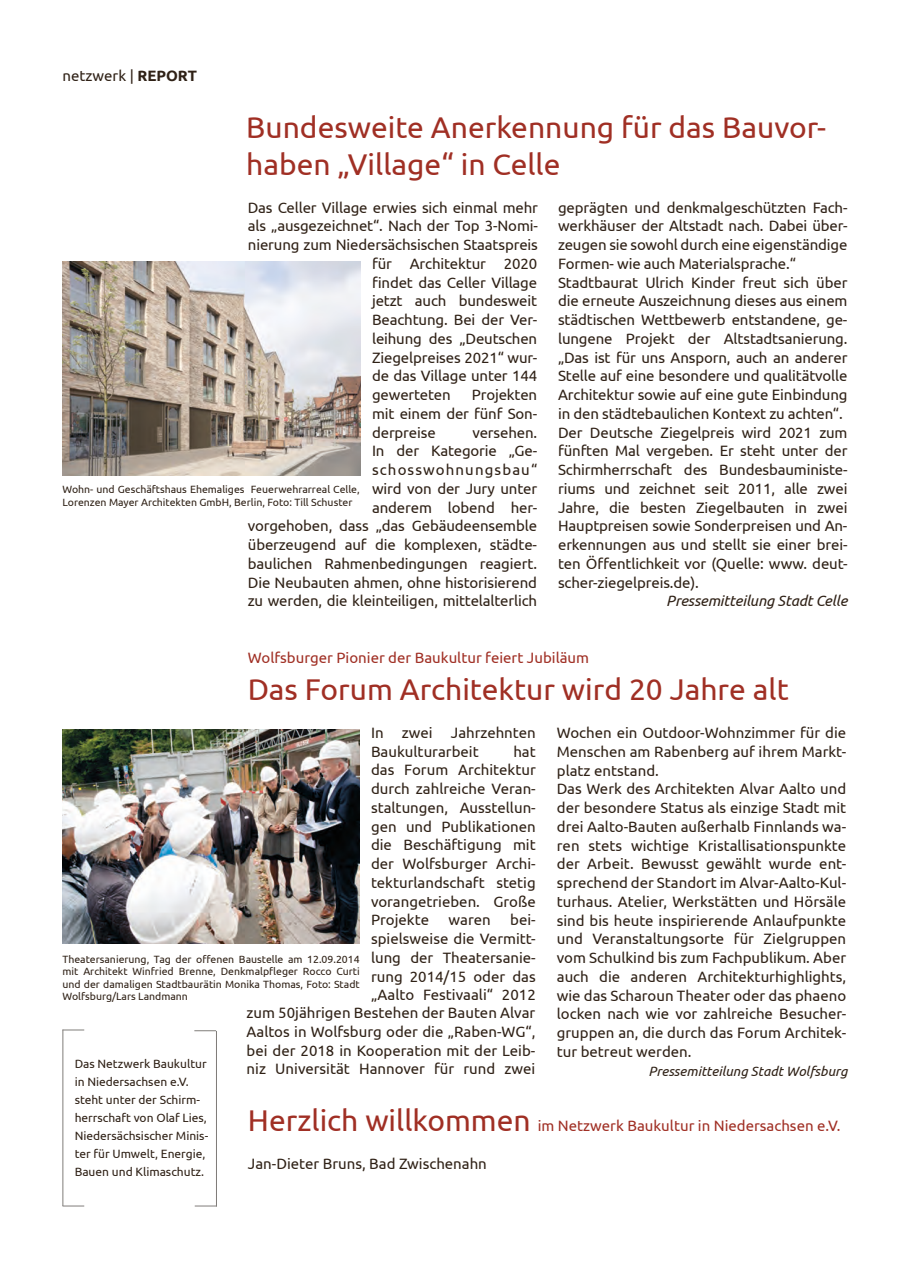
<style>
.page{position:relative;width:910px;height:1280px;background:#fff}
.page>*{position:absolute;margin:0;border:0;box-sizing:border-box;transform-origin:0 0}
.t1{font:30px/37.5px "Ubuntu";color:#a02f24}
.t2{font:15px/18.8px "Ubuntu";letter-spacing:-.01em;color:#2f2116;text-align:justify}
.t3{font:15px "Ubuntu";color:#a02f24}
.t4{font:italic 15px "Ubuntu";letter-spacing:-.01em;color:#2f2116}
.t5{font:italic 13.5px "Ubuntu";color:#2f2116}
.t6{font:12px/18px "Ubuntu";color:#2f2116}
.t7{font:10.5px/12.6px "Ubuntu";color:#2f2116}
.s1{font-weight:700}
.s2{font-size:30px}
</style>
<div class="page">
<img style="left:63px;top:261px;width:297px;height:214px">
<img style="left:63px;top:729px;width:297px;height:215px">
<svg style="left:64px;top:1029px;width:20px;height:1px"></svg>
<hr style="left:63px;top:1029px;width:1px;height:177px;background:#807d7a">
<svg style="left:63px;top:1206px;width:21px;height:1px"></svg>
<svg style="left:194px;top:1030px;width:22px;height:1px"></svg>
<svg style="left:195px;top:1206px;width:21px;height:1px"></svg>
<hr style="left:216px;top:1031px;width:1px;height:175px;background:#807d7a">
<p class="t2" style="left:63px;top:66px;width:136px">netzwerk | <span class="s1">REPORT</span></p>
<h1 class="t1" style="left:246px;top:107px;width:581px">Bundesweite Anerkennung für das Bauvor&shy;haben „Village“ in Celle</h1>
<p class="t2" style="left:248px;top:197px;width:291px">Das Celler Village erwies sich einmal mehr als „ausgezeichnet“. Nach der Top 3-Nomi&shy;nierung zum Niedersächsischen Staatspreis</p>
<p class="t7" style="left:63px;top:483px;width:299px">Wohn- und Geschäftshaus Ehemaliges Feuerwehrarreal Celle,<br>Lorenzen Mayer Architekten GmbH, Berlin, Foto: Till Schuster</p>
<p class="t2" style="left:372px;top:254px;width:167px">für Architektur 2020 findet das Celler Village jetzt auch bundesweit Beachtung. Bei der Ver&shy;leihung des „Deutschen Ziegelpreises 2021“ wur&shy;de das Village unter 144 gewerteten</p>
<p class="t2" style="left:372px;top:385px;width:167px;text-indent:100px">Projekten mit einem der fünf Son&shy;derpreise</p>
<p class="t2" style="left:372px;top:422px;width:167px;text-indent:100px">versehen.<br>In der Kategorie „Ge&shy;schosswohnungsbau“ wird von der Jury unter anderem lobend her-</p>
<p class="t2" style="left:248px;top:516px;width:291px">vorgehoben, dass „das Gebäudeensemble überzeugend auf die komplexen, städte&shy;baulichen Rahmenbedingungen reagiert.<br>Die Neubauten ahmen, ohne historisierend zu werden, die kleinteiligen, mittelalterlich</p>
<p class="t2" style="left:558px;top:197px;width:291px;text-align:left">geprägten und denkmalgeschützten Fach&shy;werkhäuser der Altstadt nach. Dabei über&shy;zeugen sie sowohl durch eine eigenständige Formen- wie auch Materialsprache.“ Stadtbaurat Ulrich Kinder freut sich über die erneute Auszeichnung dieses aus einem städtischen Wettbewerb entstandene, ge&shy;lungene Projekt der Altstadtsanierung. „Das ist für uns Ansporn, auch an anderer Stelle auf eine besondere und qualitätvolle Architektur sowie auf eine gute Einbindung in den städtebaulichen Kontext zu achten“.<br>Der Deutsche Ziegelpreis wird 2021 zum fünften Mal vergeben. Er steht unter der Schirmherrschaft des Bundesbauministe&shy;riums und zeichnet seit 2011, alle zwei Jahre, die besten Ziegelbauten in zwei Hauptpreisen sowie Sonderpreisen und An&shy;erkennungen aus und stellt sie einer brei&shy;ten Öffentlichkeit vor (Quelle: www. deut&shy;scher-ziegelpreis.de).</p>
<p class="t4" style="left:666px;top:592px;width:183px">Pressemitteilung Stadt Celle</p>
<p class="t3" style="left:248px;top:648px;width:343px">Wolfsburger Pionier der Baukultur feiert Jubiläum</p>
<h1 class="t1" style="left:248px;top:670px;width:542px">Das Forum Architektur wird 20 Jahre alt</h1>
<p class="t2" style="left:557px;top:723px;width:291px;text-align:left">Wochen ein Outdoor-Wohnzimmer für die Menschen am Rabenberg auf ihrem Markt&shy;platz entstand.<br>Das Werk des Architekten Alvar Aalto und der besondere Status als einzige Stadt mit drei Aalto-Bauten außerhalb Finnlands wa&shy;ren stets wichtige Kristallisationspunkte der Arbeit. Bewusst gewählt wurde ent&shy;sprechend der Standort im Alvar-Aalto-Kul&shy;turhaus. Atelier, Werkstätten und Hörsäle sind bis heute inspirierende Anlaufpunkte und Veranstaltungsorte für Zielgruppen vom Schulkind bis zum Fachpublikum. Aber auch die anderen Architekturhighlights, wie das Scharoun Theater oder das phaeno locken nach wie vor zahlreiche Besucher&shy;gruppen an, die durch das Forum Architek&shy;tur betreut werden.</p>
<p class="t5" style="left:648px;top:1063px;width:200px">Pressemitteilung Stadt Wolfsburg</p>
<p class="t2" style="left:371px;top:722px;width:166px">In zwei Jahrzehnten<br>Baukulturarbeit</p>
<p class="t2" style="left:371px;top:741px;width:166px;text-indent:142px">hat das Forum Architektur durch zahlreiche Veran&shy;staltungen, Ausstellun&shy;gen und Publikationen die Beschäftigung mit der Wolfsburger Archi&shy;tekturlandschaft stetig vorangetrieben. Große Projekte</p>
<p class="t2" style="left:247px;top:910px;width:291px;text-align:right">bei-<br>spielsweise die Vermitt-<br>lung der Theatersanie-<br>rung 2014/15 oder das<br>„Aalto Festivaali“ 2012<br>zum 50jährigen Bestehen der Bauten Alvar<br>Aaltos in Wolfsburg oder die „Raben-WG“, bei der 2018 in Kooperation mit der Leib&shy;niz Universität Hannover für rund zwei</p>
<p class="t3" style="left:248px;top:1117px;width:594px"><span class="s2">Herzlich willkommen</span> im Netzwerk Baukultur in Niedersachsen e.V.</p>
<p class="t2" style="left:248px;top:1153px;width:241px">Jan-Dieter Bruns, Bad Zwischenahn</p>
<p class="t2" style="left:449px;top:910px;width:44px">waren</p>
<p class="t7" style="left:63px;top:952px;width:299px;text-align:justify">Theatersanierung, Tag der offenen Baustelle am 12.09.2014 mit Architekt Winfried Brenne, Denkmalpfleger Rocco Curti und der damaligen Stadtbaurätin Monika Thomas, Foto: Stadt Wolfsburg/Lars Landmann</p>
<p class="t6" style="left:75px;top:1054px;width:135px">Das Netzwerk Baukultur in Niedersachsen e.V. steht unter der Schirm&shy;herrschaft von Olaf Lies,<br>Niedersächsischer Minis&shy;ter für Umwelt, Energie,<br>Bauen und Klimaschutz.</p>
</div>
